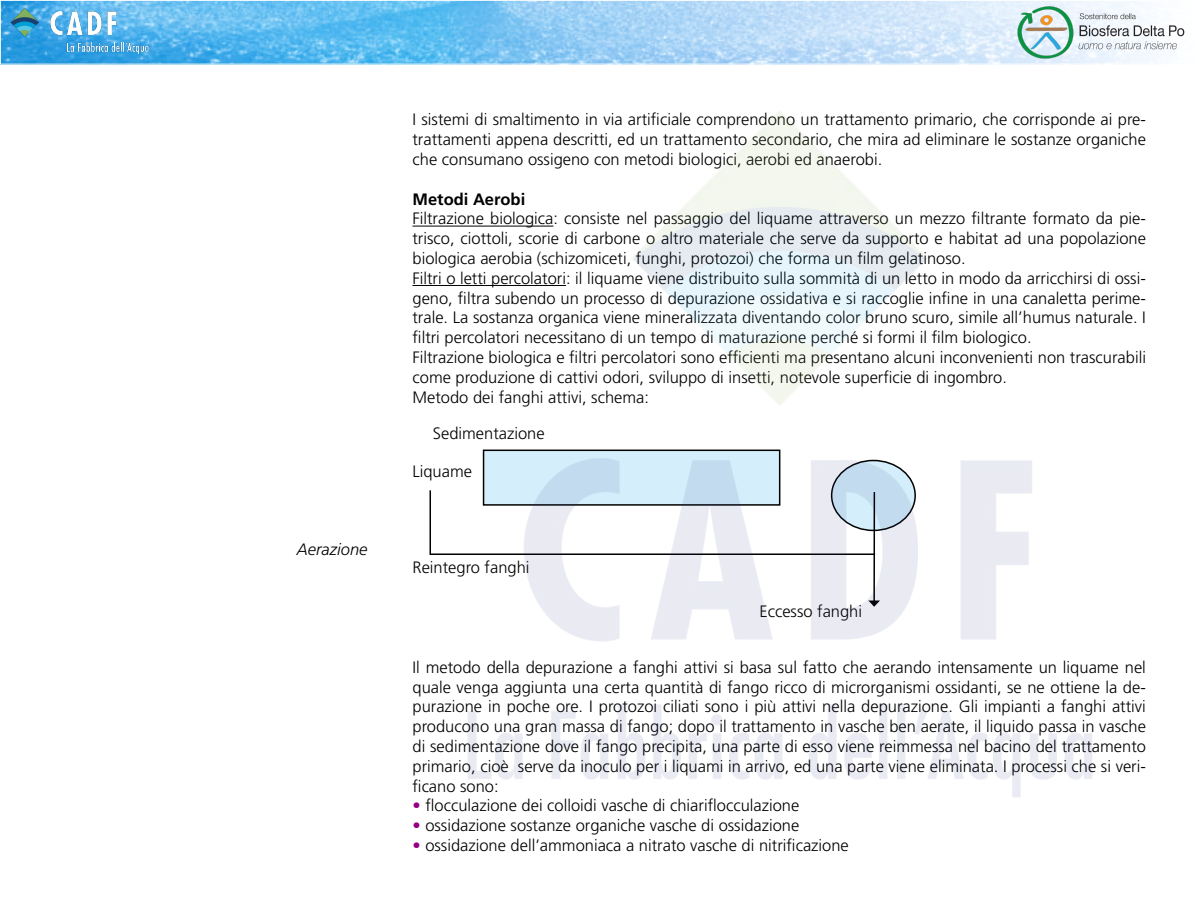
<style>
.page{position:relative;width:1200px;height:900px;background:#fff}
.page>*{position:absolute;margin:0;border:0;box-sizing:border-box;transform-origin:0 0}
.t1{font:300 16.5px/19.8px "Frutiger";color:#000;text-align:justify}
.t2{font:700 16.5px "Frutiger";color:#000}
.t3{font:italic 300 16.5px "Frutiger";color:#000}
.s1{color:#940084}
</style>
<div class="page">
<img style="left:2px;top:2px;width:1154px;height:60px">
<div style="left:0;top:0;width:1200px;height:64px;border:1px solid #fff"></div>
<img style="left:5px;top:5px;width:175px;height:53px">
<img style="left:1012px;top:5px;width:173px;height:54px">
<img style="left:412px;top:111px;width:680px;height:686px">
<p class="t3" style="left:297px;top:540px;width:72px">Aerazione</p>
<p class="t1" style="left:412px;top:110px;width:735px">I sistemi di smaltimento in via artificiale comprendono un trattamento primario, che corrisponde ai pre&shy;trattamenti appena descritti, ed un trattamento secondario, che mira ad eliminare le sostanze organiche che consumano ossigeno con metodi biologici, aerobi ed anaerobi.</p>
<p class="t2" style="left:412px;top:189px;width:114px">Metodi Aerobi</p>
<p class="t1" style="left:412px;top:209px;width:735px;text-align:left">Filtrazione biologica: consiste nel passaggio del liquame attraverso un mezzo filtrante formato da pie&shy;trisco, ciottoli, scorie di carbone o altro materiale che serve da supporto e habitat ad una popolazione biologica aerobia (schizomiceti, funghi, protozoi) che forma un film gelatinoso.<br>Filtri o letti percolatori: il liquame viene distribuito sulla sommità di un letto in modo da arricchirsi di ossi&shy;geno, filtra subendo un processo di depurazione ossidativa e si raccoglie infine in una canaletta perime&shy;trale. La sostanza organica viene mineralizzata diventando color bruno scuro, simile all’humus naturale. I filtri percolatori necessitano di un tempo di maturazione perché si formi il film biologico.<br>Filtrazione biologica e filtri percolatori sono efficienti ma presentano alcuni inconvenienti non trascurabili come produzione di cattivi odori, sviluppo di insetti, notevole superficie di ingombro.<br>Metodo dei fanghi attivi, schema:</p>
<p class="t1" style="left:433px;top:423px;width:113px">Sedimentazione</p>
<p class="t1" style="left:412px;top:461px;width:61px">Liquame</p>
<p class="t1" style="left:412px;top:557px;width:119px">Reintegro fanghi</p>
<p class="t1" style="left:759px;top:602px;width:104px">Eccesso fanghi</p>
<p class="t1" style="left:412px;top:657px;width:735px">Il metodo della depurazione a fanghi attivi si basa sul fatto che aerando intensamente un liquame nel quale venga aggiunta una certa quantità di fango ricco di microrganismi ossidanti, se ne ottiene la de&shy;purazione in poche ore. I protozoi ciliati sono i più attivi nella depurazione. Gli impianti a fanghi attivi producono una gran massa di fango; dopo il trattamento in vasche ben aerate, il liquido passa in vasche di sedimentazione dove il fango precipita, una parte di esso viene reimmessa nel bacino del trattamento primario, cioè serve da inoculo per i liquami in arrivo, ed una parte viene eliminata. I processi che si veri&shy;ficano sono:</p>
<p class="t1" style="left:412px;top:796px;width:388px"><span class="s1">•</span> flocculazione dei colloidi vasche di chiariflocculazione</p>
<p class="t1" style="left:412px;top:816px;width:388px"><span class="s1">•</span> ossidazione sostanze organiche vasche di ossidazione</p>
<p class="t1" style="left:412px;top:835px;width:438px"><span class="s1">•</span> ossidazione dell’ammoniaca a nitrato vasche di nitrificazione</p>
</div>
